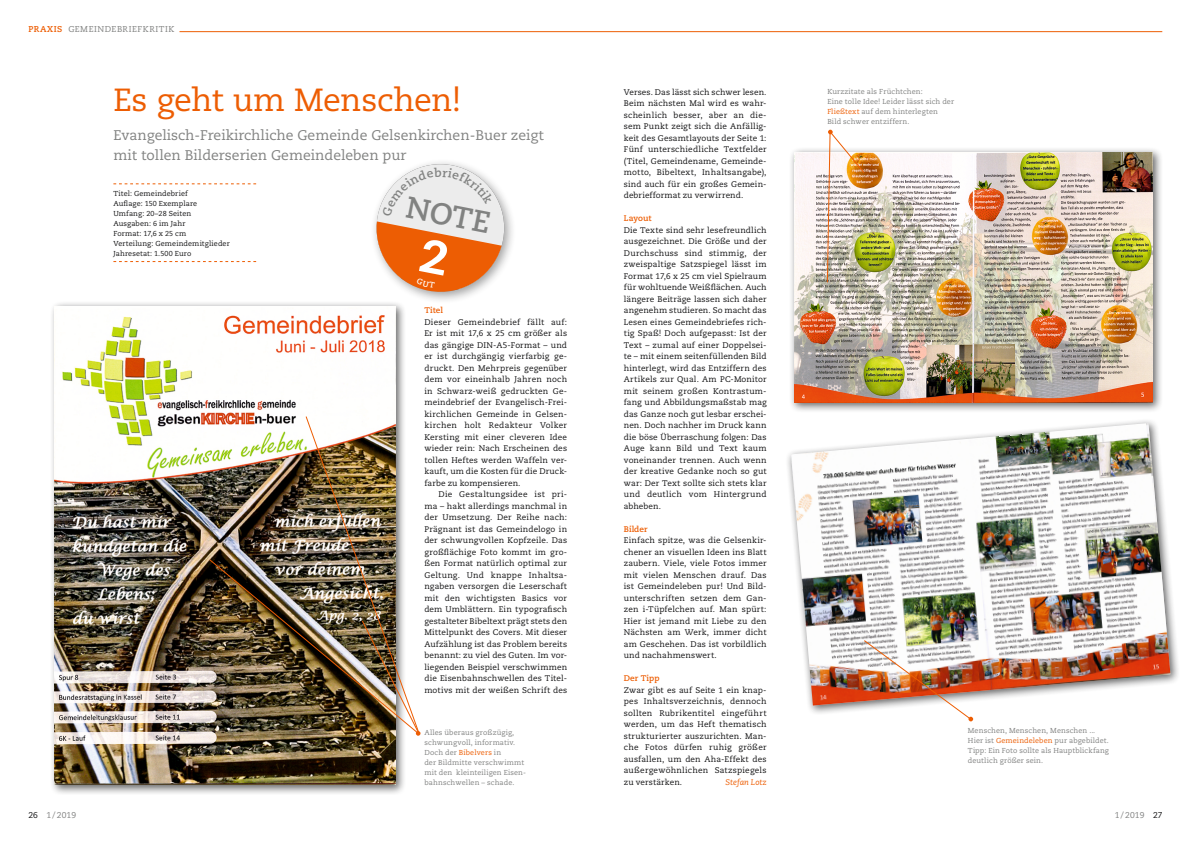
<style>
.page{position:relative;width:1191px;height:842px;background:#fff}
.page>*{position:absolute;margin:0;border:0;box-sizing:border-box;transform-origin:0 0}
.t1{font:32px "Caecilia LT Std";letter-spacing:-.015em;color:#ed5d03}
.t2{font:700 30.3px "Caecilia LT Std";color:#818281}
.t3{font:14px/20px "Caecilia LT Std";color:#818281}
.t4{font:8.5px "Caecilia LT Std";letter-spacing:.06em;color:#818281}
.t5{font:8.2px/11.5px "Caecilia LT Std";letter-spacing:.02em;color:#141415;text-align:justify}
.t6{font:700 8.2px "Caecilia LT Std";color:#ed5d03}
.t7{font:italic 8.2px "Caecilia LT Std";letter-spacing:.005em;color:#ed5d03}
.t8{font:7.2px/10px "Caecilia LT Std";letter-spacing:.015em;color:#818281}
.t9{font:7.2px/10px "Caecilia LT Std";letter-spacing:.015em;color:#141415}
.s1{font-weight:700;color:#ed5d03}
.s2{color:#ed5d03}
.s3{color:#141415}
</style>
<div class="page">
<hr style="left:179px;top:31px;width:983px;height:1px;background:#ed5d03">
<div style="left:49px;top:300px;width:357px;height:494px;background:#141415;opacity:.65"></div>
<img style="left:55px;top:306px;width:341px;height:479px">
<div style="left:788px;top:146px;width:374px;height:267px;background:#141415;opacity:.65"></div>
<img style="left:794px;top:152px;width:358px;height:251px">
<div style="left:785px;top:418px;width:395px;height:297px;background:#141415;opacity:.65"></div>
<img style="left:791px;top:423px;width:379px;height:282px">
<img style="left:209px;top:416px;width:211px;height:320px">
<img style="left:826px;top:130px;width:39px;height:153px">
<img style="left:863px;top:640px;width:110px;height:81px">
<svg style="left:113px;top:183px;width:143px;height:1px"></svg>
<svg style="left:113px;top:261px;width:143px;height:1px"></svg>
<div style="left:370px;top:158px;width:146px;height:146px;background:#141415;opacity:.4"></div>
<svg style="left:371px;top:164px;width:139px;height:133px"></svg>
<p class="t4" style="left:28px;top:24px;width:148px"><span class="s1">PRAXIS</span> GEMEINDEBRIEFKRITIK</p>
<h1 class="t1" style="left:113px;top:81px;width:350px">Es geht um Menschen!</h1>
<h3 class="t3" style="left:113px;top:125px;width:432px">Evangelisch-Freikirchliche Gemeinde Gelsenkirchen-Buer zeigt mit tollen Bilderserien Gemeindeleben pur</h3>
<p class="t9" style="left:113px;top:188px;width:118px">Titel: Gemeindebrief<br>Auflage: 150 Exemplare<br>Umfang: 20–28 Seiten<br>Ausgaben: 6 im Jahr<br>Format: 17,6 x 25 cm<br>Verteilung: Gemeindemitglieder<br>Jahresetat: 1.500 Euro</p>
<h2 class="t2" style="left:410px;top:189px;width:86px;rotate:11deg">NOTE</h2>
<p class="t6" style="left:424px;top:305px;width:20px">Titel</p>
<p class="t5" style="left:424px;top:316px;width:144px">Dieser Gemeindebrief fällt auf:<br>Er ist mit 17,6 x 25 cm größer als das gängige DIN-A5-Format – und er ist durchgängig vierfarbig ge&shy;druckt. Den Mehrpreis gegenüber dem vor eineinhalb Jahren noch in Schwarz-weiß gedruckten Ge&shy;meindebrief der Evangelisch-Frei&shy;kirchlichen Gemeinde in Gelsen&shy;kirchen holt Redakteur Volker Kersting mit einer cleveren Idee wieder rein: Nach Erscheinen des tollen Heftes werden Waffeln ver&shy;kauft, um die Kosten für die Druck&shy;farbe zu kompensieren.</p>
<p class="t5" style="left:424px;top:489px;width:144px;text-indent:14px">Die Gestaltungsidee ist pri&shy;ma – hakt allerdings manchmal in der Umsetzung. Der Reihe nach:<br>Prägnant ist das Gemeindelogo in der schwungvollen Kopfzeile. Das großflächige Foto kommt im gro&shy;ßen Format natürlich optimal zur Geltung. Und knappe Inhaltsa&shy;ngaben versorgen die Leserschaft mit den wichtigsten Basics vor dem Umblättern. Ein typografisch gestalteter Bibeltext prägt stets den Mittelpunkt des Covers. Mit dieser Aufzählung ist das Problem bereits benannt: zu viel des Guten. Im vor&shy;liegenden Beispiel verschwimmen die Eisenbahnschwellen des Titel&shy;motivs mit der weißen Schrift des</p>
<p class="t8" style="left:424px;top:727px;width:103px">Alles überaus großzügig, schwungvoll, informativ.<br>Doch der <span class="s2">Bibelvers</span> in<br>der Bildmitte verschwimmt mit den kleinteiligen Eisen&shy;bahnschwellen – schade.</p>
<p class="t5" style="left:624px;top:86px;width:144px">Verses. Das lässt sich schwer lesen.<br>Beim nächsten Mal wird es wahr&shy;scheinlich besser, aber an die&shy;sem Punkt zeigt sich die Anfällig&shy;keit des Gesamtlayouts der Seite 1:<br>Fünf unterschiedliche Textfelder (Titel, Gemeindename, Gemeinde&shy;motto, Bibeltext, Inhaltsangabe), sind auch für ein großes Gemein&shy;debriefformat zu verwirrend.</p>
<p class="t6" style="left:624px;top:213px;width:29px">Layout</p>
<p class="t5" style="left:624px;top:224px;width:144px">Die Texte sind sehr lesefreundlich ausgezeichnet. Die Größe und der Durchschuss sind stimmig, der zweispaltige Satzspiegel lässt im Format 17,6 x 25 cm viel Spielraum für wohltuende Weißflächen. Auch längere Beiträge lassen sich daher angenehm studieren. So macht das Lesen eines Gemeindebriefes rich&shy;tig Spaß! Doch aufgepasst: Ist der Text – zumal auf einer Doppelsei&shy;te – mit einem seitenfüllenden Bild hinterlegt, wird das Entziffern des Artikels zur Qual. Am PC-Monitor mit seinem großen Kontrastum&shy;fang und Abbildungsmaßstab mag das Ganze noch gut lesbar erschei&shy;nen. Doch nachher im Druck kann die böse Überraschung folgen: Das Auge kann Bild und Text kaum voneinander trennen. Auch wenn der kreative Gedanke noch so gut war: Der Text sollte sich stets klar und deutlich vom Hintergrund abheben.</p>
<p class="t6" style="left:624px;top:524px;width:25px">Bilder</p>
<p class="t5" style="left:624px;top:535px;width:144px">Einfach spitze, was die Gelsenkir&shy;chener an visuellen Ideen ins Blatt zaubern. Viele, viele Fotos immer mit vielen Menschen drauf. Das ist Gemeindeleben pur! Und Bild&shy;unterschriften setzen dem Gan&shy;zen i-Tüpfelchen auf. Man spürt:<br>Hier ist jemand mit Liebe zu den Nächsten am Werk, immer dicht am Geschehen. Das ist vorbildlich und nachahmenswert.</p>
<p class="t6" style="left:624px;top:673px;width:37px">Der Tipp</p>
<p class="t5" style="left:624px;top:684px;width:144px">Zwar gibt es auf Seite 1 ein knap&shy;pes Inhaltsverzeichnis, dennoch sollten Rubrikentitel eingeführt werden, um das Heft thematisch strukturierter auszurichten. Man&shy;che Fotos dürfen ruhig größer ausfallen, um den Aha-Effekt des außergewöhnlichen Satzspiegels zu verstärken.</p>
<p class="t7" style="left:725px;top:777px;width:42px">Stefan Lotz</p>
<p class="t8" style="left:827px;top:87px;width:128px">Kurzzitate als Früchtchen:<br>Eine tolle Idee! Leider lässt sich der<br><span class="s2">Fließtext</span> auf dem hinterlegten<br>Bild schwer entziffern.</p>
<p class="t8" style="left:968px;top:725px;width:142px">Menschen, Menschen, Menschen ...<br>Hier ist <span class="s2">Gemeindeleben</span> pur abgebildet.<br>Tipp: Ein Foto sollte als Hauptblickfang deutlich größer sein.</p>
<p class="t4" style="left:28px;top:810px;width:49px"><span class="s3">26</span> 1 / 2019</p>
<p class="t4" style="left:1115px;top:810px;width:49px">1 / 2019 <span class="s3">27</span></p>
</div>
